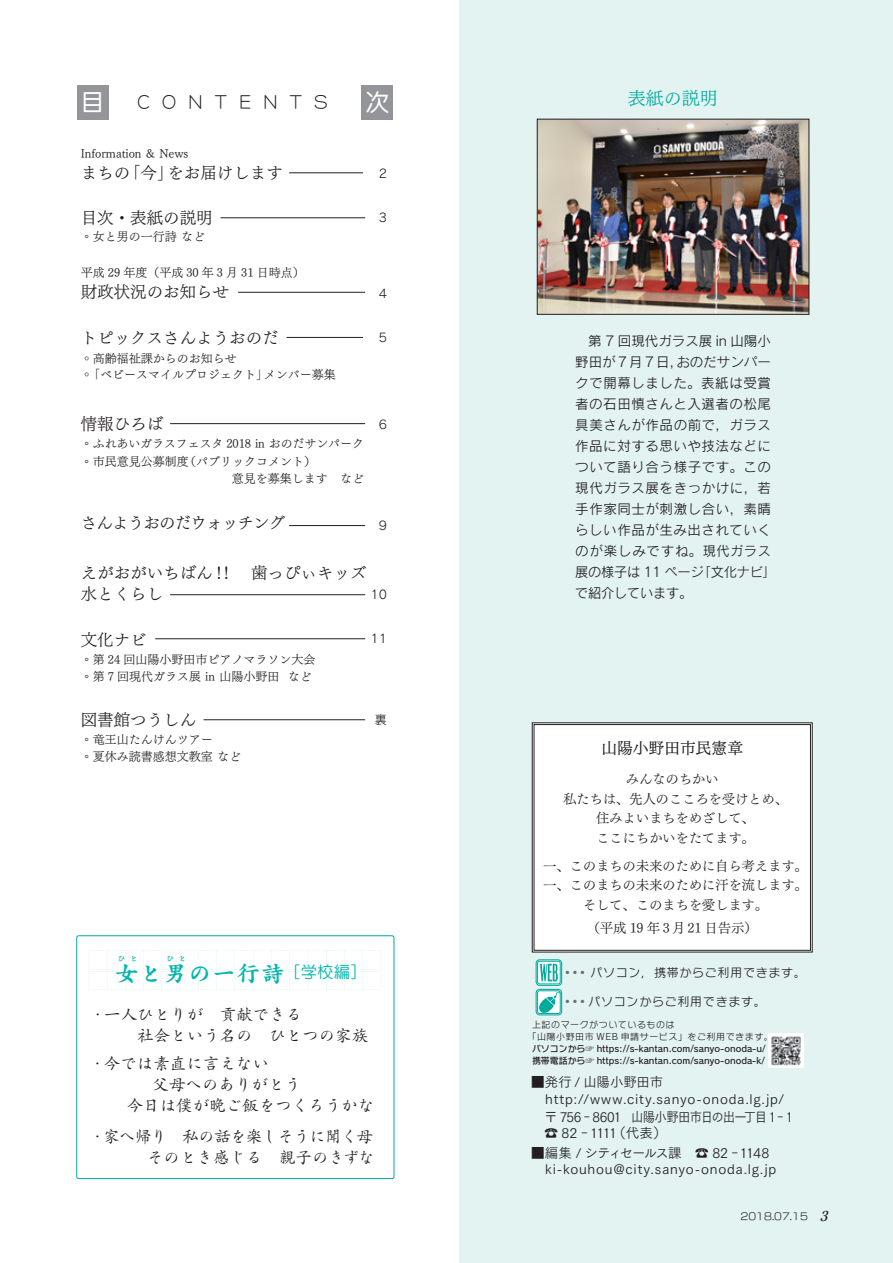
<style>
.page{position:relative;width:893px;height:1263px;background:#fff}
.page>*{position:absolute;margin:0;border:0;box-sizing:border-box;transform-origin:0 0}
.t1{font:24px "Anito Std M";color:#fff}
.t2{font:22.5px "Greco Std B";letter-spacing:.08em;color:#00b5ac}
._２行目以降字下げ{font:22.5px "Rodin NTLG Pro DB";color:#6c6d70}
.t3{font:18px "Tsuku Min Pro LB";color:#00a99d}
.t4{font:16.5px "Tsuku Min Pro LB";color:#231f20}
.t5{font:16.5px "Greco Std M";color:#231f20}
.t6{font:16.5px "Greco Std M";letter-spacing:-.02em;color:#231f20}
.t7{font:16.5px "Tsuku Min Pro LB";letter-spacing:-.05em;color:#231f20}
.t8{font:16.5px "Anito Std L";letter-spacing:.735em;color:#231f20}
.t9{font:16.5px "Seurat Pro M";color:#00b5ac}
.t10{font:15.75px "Tsuku Min Pro RB";color:#231f20}
.t11{font:13.5px/21px "Rodin Pro M";letter-spacing:.04em;color:#231f20}
.t12{font:13.5px "Tsuku Min Pro R";letter-spacing:-.02em;color:#231f20}
.t13{font:13.5px "Tsuku Go Pro R";letter-spacing:.06em;color:#231f20}
.t14{font:13.5px "Tsuku Go Pro R";letter-spacing:-.065em;color:#231f20;scale:.96 1}
.t15{font:13.5px "Tsuku Go Pro R";letter-spacing:-.08em;color:#231f20}
.t16{font:13.5px "Tsuku Go Pro R";letter-spacing:.025em;color:#231f20}
.t17{font:13.5px "Tsuku Go Pro R";letter-spacing:-.015em;color:#231f20}
.t18{font:12px "Tsuku Min Pro LB";color:#231f20}
._２行目以降字下げ-2{font:12px "Rodin NTLG Pro M";letter-spacing:.06em;color:#231f20}
.t19{font:12px "Rodin Pro M";color:#231f20}
.t20{font:9.75px "New Rodin Pro M";color:#231f20}
._２行目以降字下げ-3{font:9px "Rodin NTLG Pro DB";color:#231f20}
._２行目以降字下げ-4{font:9px "Rodin NTLG Pro M";letter-spacing:.06em;color:#231f20}
.t21{font:7.5px "Greco Std B";color:#00b5ac}
.s1{font-family:"Rodin Pro N M"}
.s2{font-family:"Matisse Eleganto Pro B";font-style:italic;font-size:13.5px}
</style>
<div class="page">
<div style="left:459px;top:0;width:434px;height:1263px;background:#e2f3f2"></div>
<svg style="left:536px;top:960px;width:26px;height:25px"></svg>
<div style="left:536px;top:959px;width:26px;height:27px;border:1px solid #00a99d;border-radius:4px"></div>
<div style="left:537px;top:961px;width:23px;height:23px;border:1px solid #00a99d;border-radius:2px"></div>
<svg style="left:540px;top:964px;width:18px;height:17px"></svg>
<div style="left:536px;top:989px;width:26px;height:26px;border:1px solid #00a99d;border-radius:4px"></div>
<div style="left:537px;top:990px;width:23px;height:24px;border:1px solid #00a99d;border-radius:2px"></div>
<svg style="left:538px;top:992px;width:22px;height:21px"></svg>
<img style="left:769px;top:1033px;width:34px;height:34px">
<div style="left:532px;top:722px;width:281px;height:230px;background:#fff"></div>
<div style="left:534px;top:724px;width:277px;height:226px;border:1px solid #231f20"></div>
<div style="left:77px;top:935px;width:317px;height:244px;border:1px solid #00a99d;border-radius:2px"></div>
<svg style="left:89px;top:951px;width:293px;height:39px"></svg>
<img style="left:539px;top:121px;width:268px;height:192px">
<div style="left:537px;top:119px;width:272px;height:196px;border:1px solid #231f20"></div>
<hr style="left:289px;top:173px;width:74px;height:1px;background:#231f20">
<div style="left:77px;top:85px;width:31px;height:34px;background:#939598"></div>
<div style="left:361px;top:85px;width:32px;height:34px;background:#939598"></div>
<hr style="left:221px;top:218px;width:144px;height:1px;background:#231f20">
<hr style="left:155px;top:638px;width:210px;height:1px;background:#231f20">
<hr style="left:204px;top:719px;width:161px;height:1px;background:#231f20">
<hr style="left:170px;top:594px;width:195px;height:1px;background:#231f20">
<hr style="left:289px;top:525px;width:76px;height:1px;background:#231f20">
<hr style="left:170px;top:423px;width:195px;height:1px;background:#231f20">
<hr style="left:238px;top:292px;width:127px;height:1px;background:#231f20">
<hr style="left:286px;top:337px;width:77px;height:1px;background:#231f20">
<p class="t1" style="left:80px;top:87px;width:26px">目</p>
<p class="t8" style="left:137px;top:91px;width:192px">CONTENTS</p>
<p class="t1" style="left:365px;top:87px;width:25px">次</p>
<p class="t18" style="left:81px;top:143px;width:109px">Information &amp; News</p>
<p class="t4" style="left:81px;top:158px;width:204px">まちの「今」をお届けします</p>
<p class="t19" style="left:379px;top:166px;width:10px">2</p>
<p class="t4" style="left:81px;top:203px;width:134px">目次・表紙の説明</p>
<p class="t18" style="left:81px;top:226px;width:126px"><span class="s1">◦</span>女と男の一行詩 など</p>
<p class="t18" style="left:81px;top:262px;width:225px">平成 29 年度（平成 30 年 3 月 31 日時点）</p>
<p class="t4" style="left:81px;top:277px;width:150px">財政状況のお知らせ</p>
<p class="t4" style="left:81px;top:323px;width:200px">トピックスさんようおのだ</p>
<p class="t18" style="left:81px;top:347px;width:158px">◦高齢福祉課からのお知らせ</p>
<p class="t18" style="left:81px;top:364px;width:257px">◦「ベビースマイルプロジェクト」メンバー募集</p>
<p class="t4" style="left:81px;top:409px;width:84px">情報ひろば</p>
<p class="t18" style="left:81px;top:433px;width:285px"><span class="s1">◦</span>ふれあいガラスフェスタ 2018 in おのだサンパーク</p>
<p class="t18" style="left:81px;top:451px;width:237px"><span class="s1">◦</span>市民意見公募制度（パブリックコメント）</p>
<p class="t18" style="left:232px;top:467px;width:133px">意見を募集します　など</p>
<p class="t19" style="left:379px;top:210px;width:10px">3</p>
<p class="t19" style="left:379px;top:286px;width:10px">4</p>
<p class="t19" style="left:379px;top:330px;width:10px">5</p>
<p class="t19" style="left:379px;top:417px;width:10px">6</p>
<p class="t7" style="left:81px;top:508px;width:206px">さんようおのだウォッチング</p>
<p class="t19" style="left:379px;top:518px;width:10px">9</p>
<p class="t4" style="left:81px;top:558px;width:287px">えがおがいちばん！！　歯っぴぃキッズ</p>
<p class="t4" style="left:81px;top:579px;width:84px">水とくらし</p>
<p class="t19" style="left:370px;top:587px;width:18px">10</p>
<p class="t4" style="left:81px;top:625px;width:67px">文化ナビ</p>
<p class="t18" style="left:81px;top:649px;width:236px"><span class="s1">◦</span>第 24 回山陽小野田市ピアノマラソン大会</p>
<p class="t18" style="left:81px;top:665px;width:233px"><span class="s1">◦</span>第 7 回現代ガラス展 in 山陽小野田 など</p>
<p class="t4" style="left:81px;top:705px;width:117px">図書館つうしん</p>
<p class="t18" style="left:81px;top:729px;width:134px"><span class="s1">◦</span>竜王山たんけんツアー</p>
<p class="t18" style="left:81px;top:745px;width:162px"><span class="s1">◦</span>夏休み読書感想文教室 など</p>
<p class="t19" style="left:370px;top:631px;width:18px">11</p>
<p class="t19" style="left:375px;top:712px;width:14px">裏</p>
<p class="t21" style="left:118px;top:954px;width:21px">ひ と</p>
<p class="t21" style="left:167px;top:954px;width:21px">ひ と</p>
<p class="t2" style="left:116px;top:958px;width:170px">女と男の一行詩</p>
<p class="t9" style="left:284px;top:961px;width:84px">［学校編］</p>
<p class="t5" style="left:95px;top:1003px;width:208px">· 一人ひとりが　貢献できる</p>
<p class="t5" style="left:137px;top:1024px;width:232px">社会という名の　ひとつの家族</p>
<p class="t5" style="left:95px;top:1053px;width:175px">· 今では素直に言えない</p>
<p class="t5" style="left:152px;top:1074px;width:150px">父母へのありがとう</p>
<p class="t5" style="left:127px;top:1095px;width:249px">今日は僕が晩ご飯をつくろうかな</p>
<p class="t6" style="left:95px;top:1125px;width:279px">· 家へ帰り　私の話を楽しそうに聞く母</p>
<p class="t5" style="left:147px;top:1146px;width:229px">そのとき感じる　親子のきずな</p>
<p class="t3" style="left:628px;top:82px;width:91px">表紙の説明</p>
<p class="t11" style="left:575px;top:330px;width:202px;text-indent:13px">第 7 回現代ガラス展 in 山陽小野田が 7月 7日，おのだサンパークで開幕しました。表紙は受賞者の石田慎さんと入選者の松尾具美さんが作品の前で，ガラス作品に対する思いや技法などについて語り合う様子です。この現代ガラス展をきっかけに，若手作家同士が刺激し合い，素晴らしい作品が生み出されていくのが楽しみですね。現代ガラス展の様子は 11 ページ「文化ナビ」で紹介しています。</p>
<p class="t10" style="left:601px;top:734px;width:143px">山陽小野田市民憲章</p>
<p class="t12" style="left:626px;top:767px;width:94px">みんなのちかい</p>
<p class="t12" style="left:563px;top:786px;width:227px">私たちは、先人のこころを受けとめ、</p>
<p class="t12" style="left:596px;top:806px;width:161px">住みよいまちをめざして、</p>
<p class="t12" style="left:596px;top:825px;width:161px">ここにちかいをたてます。</p>
<p class="t12" style="left:543px;top:853px;width:266px">一、このまちの未来のために自ら考えます。</p>
<p class="t12" style="left:543px;top:873px;width:266px">一、このまちの未来のために汗を流します。</p>
<p class="t12" style="left:583px;top:892px;width:187px">そして、このまちを愛します。</p>
<p class="t12" style="left:587px;top:916px;width:173px">（平成 19 年 3 月21 日告示）</p>
<p class="_２行目以降字下げ" style="left:564px;top:958px;width:24px">…</p>
<p class="_２行目以降字下げ-2" style="left:590px;top:965px;width:217px">パソコン，携帯からご利用できます。</p>
<p class="_２行目以降字下げ" style="left:564px;top:986px;width:24px">…</p>
<p class="_２行目以降字下げ-2" style="left:588px;top:993px;width:179px">パソコンからご利用できます。</p>
<p class="_２行目以降字下げ-4" style="left:532px;top:1018px;width:144px">上記のマークがついているものは</p>
<p class="_２行目以降字下げ-4" style="left:528px;top:1030px;width:247px">「山陽小野田市 WEB 申請サービス」をご利用できます。</p>
<p class="_２行目以降字下げ-3" style="left:532px;top:1042px;width:235px">パソコンから☞ https://s-kantan.com/sanyo-onoda-u/</p>
<p class="_２行目以降字下げ-3" style="left:532px;top:1054px;width:234px">携帯電話から☞ https://s-kantan.com/sanyo-onoda-k/</p>
<p class="t17" style="left:531px;top:1071px;width:134px">■発行 / 山陽小野田市</p>
<p class="t13" style="left:531px;top:1087px;width:255px">　http://www.city.sanyo-onoda.lg.jp/</p>
<p class="t14" style="left:544px;top:1105px;width:260px">〒 756‐8601 山陽小野田市日の出一丁目 1‐1</p>
<p class="t16" style="left:531px;top:1122px;width:137px">　☎ 82‐1111（代表）</p>
<p class="t15" style="left:531px;top:1141px;width:240px">■編集 / シティセールス課　☎ 82‐1148</p>
<p class="t13" style="left:531px;top:1158px;width:247px">　ki-kouhou@city.sanyo-onoda.lg.jp</p>
<p class="t20" style="left:740px;top:1208px;width:93px">2018.07.15 <span class="s2">3</span></p>
</div>
